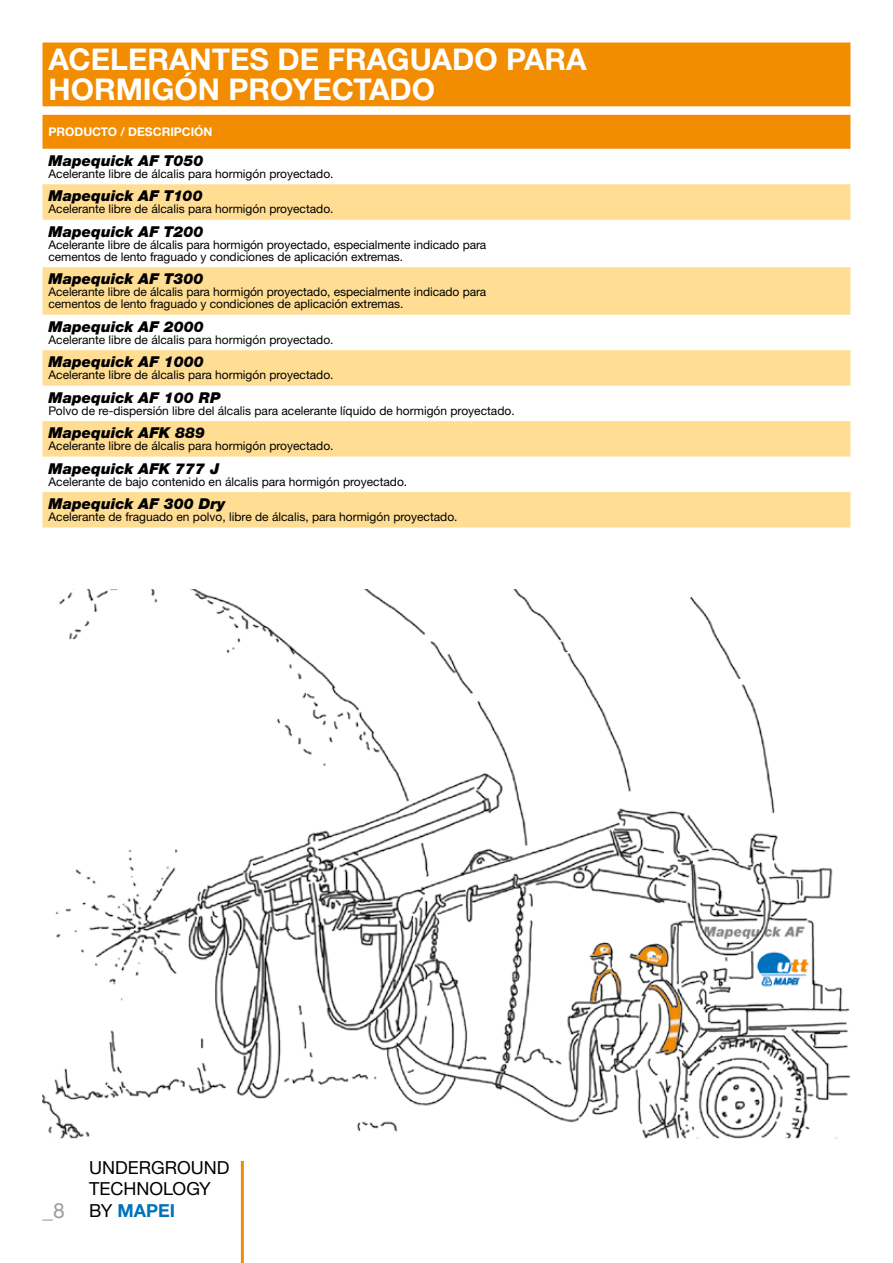
<style>
.page{position:relative;width:893px;height:1263px;background:#fff}
.page>*{position:absolute;margin:0;border:0;box-sizing:border-box;transform-origin:0 0}
.t1{font:700 30px/30px "Helvetica Neue LTW1 G";color:#fff}
.t2{font:21px "Helvetica Neue LTW1 G";color:#9d9d9c}
.t3{font:18px/21.6px "Helvetica Neue LTW1 G";color:#000}
.t4{font:italic 900 15px "Helvetica Neue LTW1 G";color:#000}
.t5{font:12px/12px "Helvetica Neue LTW1 G";color:#000}
.t6{font:700 12px "Helvetica Neue LTW1 G";color:#fff}
.s1{font-weight:700;color:#0072bb}
</style>
<div class="page">
<hr style="left:241px;top:1161px;width:3px;height:102px;background:#f28c00">
<svg style="left:43px;top:43px;width:807px;height:106px;background:#f39515"></svg>
<svg style="left:43px;top:184px;width:807px;height:343px;fill:#ffdd93"></svg>
<img style="left:43px;top:589px;width:807px;height:550px">
<h1 class="t1" style="left:49px;top:44px;width:540px">ACELERANTES DE FRAGUADO PARA<br>HORMIGÓN PROYECTADO</h1>
<p class="t6" style="left:49px;top:124px;width:166px">PRODUCTO / DESCRIPCIÓN</p>
<p class="t4" style="left:49px;top:152px;width:157px">Mapequick AF T050</p>
<p class="t5" style="left:49px;top:168px;width:287px">Acelerante libre de álcalis para hormigón proyectado.</p>
<p class="t4" style="left:49px;top:187px;width:156px">Mapequick AF T100</p>
<p class="t5" style="left:49px;top:203px;width:287px">Acelerante libre de álcalis para hormigón proyectado.</p>
<p class="t4" style="left:49px;top:222px;width:157px">Mapequick AF T200</p>
<p class="t5" style="left:49px;top:238px;width:439px">Acelerante libre de álcalis para hormigón proyectado, especialmente indicado para cementos de lento fraguado y condiciones de aplicación extremas.</p>
<p class="t4" style="left:49px;top:270px;width:157px">Mapequick AF T300</p>
<p class="t5" style="left:49px;top:286px;width:439px">Acelerante libre de álcalis para hormigón proyectado, especialmente indicado para cementos de lento fraguado y condiciones de aplicación extremas.</p>
<p class="t4" style="left:49px;top:317px;width:157px">Mapequick AF 2000</p>
<p class="t5" style="left:49px;top:333px;width:287px">Acelerante libre de álcalis para hormigón proyectado.</p>
<p class="t4" style="left:49px;top:353px;width:157px">Mapequick AF 1000</p>
<p class="t5" style="left:49px;top:369px;width:287px">Acelerante libre de álcalis para hormigón proyectado.</p>
<p class="t4" style="left:49px;top:388px;width:174px">Mapequick AF 100 RP</p>
<p class="t5" style="left:49px;top:404px;width:468px">Polvo de re-dispersión libre del álcalis para acelerante líquido de hormigón proyectado.</p>
<p class="t4" style="left:49px;top:424px;width:158px">Mapequick AFK 889</p>
<p class="t5" style="left:49px;top:440px;width:287px">Acelerante libre de álcalis para hormigón proyectado.</p>
<p class="t4" style="left:49px;top:459px;width:172px">Mapequick AFK 777 J</p>
<p class="t5" style="left:49px;top:475px;width:360px">Acelerante de bajo contenido en álcalis para hormigón proyectado.</p>
<p class="t4" style="left:49px;top:495px;width:179px">Mapequick AF 300 Dry</p>
<p class="t5" style="left:49px;top:511px;width:411px">Acelerante de fraguado en polvo, libre de álcalis, para hormigón proyectado.</p>
<h2 class="t2" style="left:43px;top:1198px;width:24px">_8</h2>
<h3 class="t3" style="left:89px;top:1156px;width:142px">UNDERGROUND<br>TECHNOLOGY<br>BY <span class="s1">MAPEI</span></h3>
</div>
